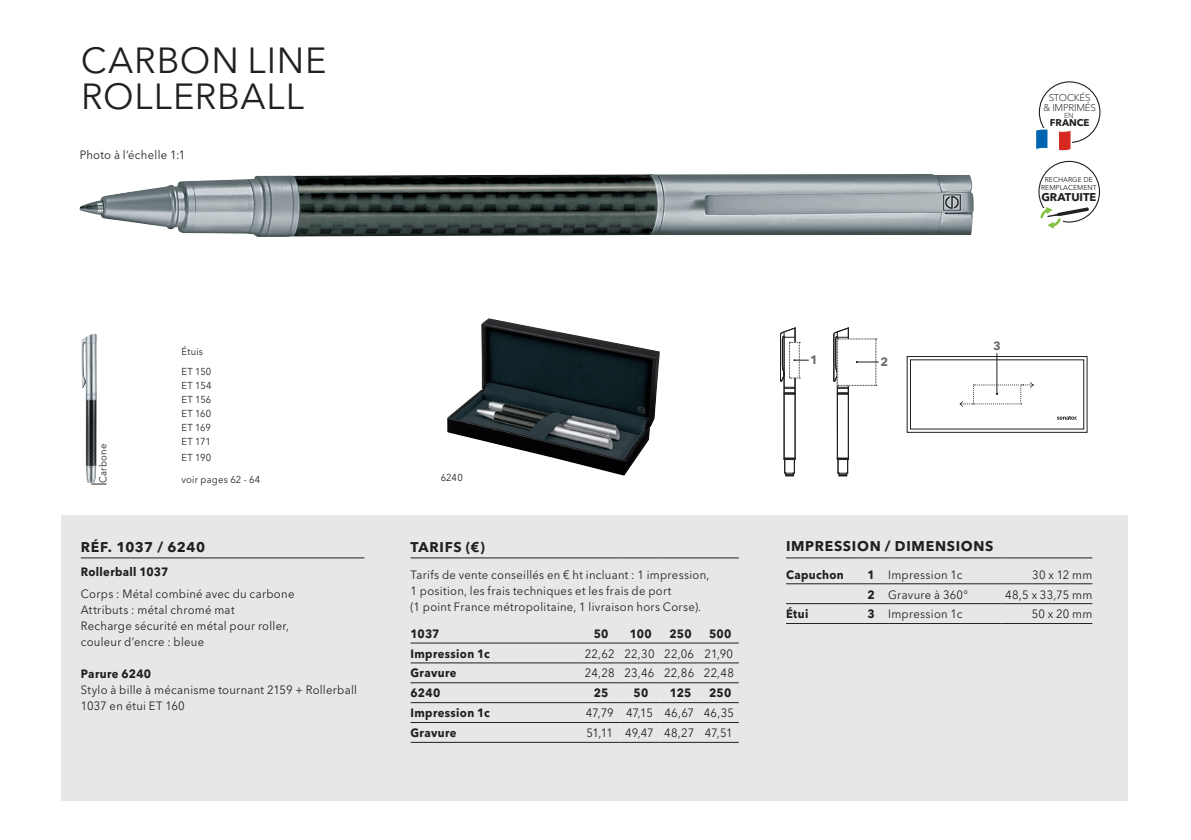
<style>
.page{position:relative;width:1191px;height:840px;background:#fff}
.page>*{position:absolute;margin:0;border:0;box-sizing:border-box;transform-origin:0 0}
.t1{font:36px/36px "Avenir Next W1 G";letter-spacing:.025em;color:#231f20}
.t2{font:700 14px "Avenir Next W1 G";letter-spacing:.05em;color:#231f20}
.t3{font:12px/16px "Avenir Next W1 G";letter-spacing:.025em;color:#231f20;scale:.94 1}
.t4{font:700 12px "Avenir Next W1 G";letter-spacing:.03em;color:#231f20;scale:.94 1}
.t5{font:12px "Avenir Next W1 G";letter-spacing:-.01em;color:#231f20;scale:.94 1}
.t6{font:12px "Avenir Next W1 G";letter-spacing:-.02em;color:#231f20;scale:.94 1}
.t7{font:700 12px "Avenir Next W1 G";color:#6c6d70}
.t8{font:700 11.8px "Avenir Next W1 G";color:#6c6d70}
.t9{font:700 11.2px "Avenir Next W1 G";color:#231f20}
.t10{font:10px/14px "Avenir Next W1 G";letter-spacing:.025em;color:#231f20;scale:.94 1}
.t11{font:300 9.8px/9.6px "Avenir Next W1 G";letter-spacing:-.02em;color:#231f20;text-align:center}
.t12{font:700 9.8px "Avenir Next W1 G";color:#231f20}
.t13{font:300 7.2px "Avenir Next W1 G";color:#231f20}
.t14{font:7px/8.4px "Avenir Next W1 G";color:#231f20;text-align:center}
.s1{font-weight:700}
</style>
<div class="page">
<div style="left:61px;top:515px;width:1066px;height:285px;background:#e6e7e9"></div>
<img style="left:80px;top:174px;width:893px;height:63px">
<img style="left:81px;top:333px;width:16px;height:149px">
<img style="left:447px;top:318px;width:213px;height:157px">
<svg style="left:91px;top:483px;width:15px;height:1px"></svg>
<hr style="left:81px;top:557px;width:283px;height:1px;background:#231f20">
<svg style="left:1036px;top:81px;width:64px;height:69px"></svg>
<svg style="left:1038px;top:161px;width:62px;height:68px"></svg>
<hr style="left:786px;top:557px;width:73px;height:1px;background:#231f20">
<svg style="left:859px;top:557px;width:29px;height:1px"></svg>
<hr style="left:888px;top:557px;width:113px;height:1px;background:#231f20">
<hr style="left:1001px;top:557px;width:91px;height:1px;background:#231f20">
<hr style="left:786px;top:603px;width:73px;height:1px;background:#231f20">
<svg style="left:859px;top:603px;width:29px;height:1px"></svg>
<hr style="left:1001px;top:603px;width:91px;height:1px;background:#231f20">
<hr style="left:786px;top:583px;width:73px;height:1px;background:#231f20">
<svg style="left:859px;top:583px;width:29px;height:1px"></svg>
<hr style="left:888px;top:583px;width:113px;height:1px;background:#231f20">
<hr style="left:1001px;top:583px;width:91px;height:1px;background:#231f20">
<hr style="left:786px;top:622px;width:73px;height:1px;background:#231f20">
<hr style="left:888px;top:622px;width:113px;height:1px;background:#231f20">
<hr style="left:1001px;top:622px;width:91px;height:1px;background:#231f20">
<hr style="left:888px;top:603px;width:113px;height:1px;background:#231f20">
<hr style="left:410px;top:557px;width:170px;height:1px;background:#231f20">
<hr style="left:580px;top:557px;width:39px;height:1px;background:#231f20">
<hr style="left:619px;top:557px;width:40px;height:1px;background:#231f20">
<hr style="left:659px;top:557px;width:40px;height:1px;background:#231f20">
<hr style="left:699px;top:557px;width:39px;height:1px;background:#231f20">
<hr style="left:410px;top:642px;width:170px;height:1px;background:#231f20">
<hr style="left:580px;top:642px;width:39px;height:1px;background:#231f20">
<hr style="left:619px;top:642px;width:40px;height:1px;background:#231f20">
<hr style="left:659px;top:642px;width:40px;height:1px;background:#231f20">
<hr style="left:699px;top:642px;width:39px;height:1px;background:#231f20">
<hr style="left:410px;top:662px;width:170px;height:1px;background:#231f20">
<hr style="left:580px;top:662px;width:39px;height:1px;background:#231f20">
<hr style="left:619px;top:662px;width:40px;height:1px;background:#231f20">
<hr style="left:659px;top:662px;width:40px;height:1px;background:#231f20">
<hr style="left:699px;top:662px;width:39px;height:1px;background:#231f20">
<hr style="left:410px;top:682px;width:170px;height:1px;background:#231f20">
<hr style="left:580px;top:682px;width:39px;height:1px;background:#231f20">
<hr style="left:619px;top:682px;width:40px;height:1px;background:#231f20">
<hr style="left:659px;top:682px;width:40px;height:1px;background:#231f20">
<hr style="left:699px;top:682px;width:39px;height:1px;background:#231f20">
<hr style="left:410px;top:702px;width:170px;height:1px;background:#231f20">
<hr style="left:580px;top:702px;width:39px;height:1px;background:#231f20">
<hr style="left:619px;top:702px;width:40px;height:1px;background:#231f20">
<hr style="left:659px;top:702px;width:40px;height:1px;background:#231f20">
<hr style="left:699px;top:702px;width:39px;height:1px;background:#231f20">
<hr style="left:410px;top:721px;width:170px;height:1px;background:#231f20">
<hr style="left:410px;top:741px;width:170px;height:1px;background:#231f20">
<hr style="left:580px;top:721px;width:39px;height:1px;background:#231f20">
<hr style="left:619px;top:721px;width:40px;height:1px;background:#231f20">
<hr style="left:659px;top:721px;width:40px;height:1px;background:#231f20">
<hr style="left:699px;top:721px;width:39px;height:1px;background:#231f20">
<hr style="left:580px;top:741px;width:39px;height:1px;background:#231f20">
<hr style="left:619px;top:741px;width:40px;height:1px;background:#231f20">
<hr style="left:659px;top:741px;width:40px;height:1px;background:#231f20">
<hr style="left:699px;top:741px;width:39px;height:1px;background:#231f20">
<hr style="left:996px;top:353px;width:1px;height:40px;background:#231f20">
<div style="left:907px;top:356px;width:180px;height:76px;border:1px solid #231f20"></div>
<svg style="left:1057px;top:415px;width:20px;height:4px"></svg>
<svg style="left:959px;top:382px;width:74px;height:24px"></svg>
<div style="left:784px;top:393px;width:11px;height:65px;border:1px solid #231f20"></div>
<svg style="left:783px;top:457px;width:12px;height:19px"></svg>
<div style="left:837px;top:393px;width:11px;height:65px;border:1px solid #231f20"></div>
<svg style="left:837px;top:457px;width:11px;height:19px"></svg>
<svg style="left:833px;top:328px;width:45px;height:66px"></svg>
<svg style="left:780px;top:328px;width:28px;height:66px"></svg>
<h1 class="t1" style="left:81px;top:42px;width:247px">CARBON LINE<br>ROLLERBALL</h1>
<p class="t3" style="left:80px;top:147px;width:114px">Photo à l‘échelle 1:1</p>
<p class="t11" style="left:1043px;top:93px;width:54px">STOCKÉS<br>&amp; IMPRIMÉS</p>
<p class="t13" style="left:1064px;top:111px;width:11px">EN</p>
<p class="t12" style="left:1050px;top:117px;width:41px">FRANCE</p>
<p class="t14" style="left:1041px;top:175px;width:57px">RECHARGE DE<br>REMPLACEMENT</p>
<p class="t9" style="left:1041px;top:190px;width:57px">GRATUITE</p>
<p class="t10" style="left:96px;top:482px;width:43px;rotate:-90deg">Carbone</p>
<p class="t10" style="left:181px;top:342px;width:33px;line-height:19.6px">Étuis<br>ET 150</p>
<p class="t10" style="left:181px;top:378px;width:33px;text-align:justify">ET 154<br>ET 156<br>ET 160<br>ET 169<br>ET 171</p>
<p class="t10" style="left:181px;top:446px;width:85px;line-height:21.6px">ET 190<br>voir pages 62 - 64</p>
<p class="t2" style="left:81px;top:538px;width:126px">RÉF. 1037 / 6240</p>
<p class="t4" style="left:81px;top:564px;width:95px">Rollerball 1037</p>
<p class="t3" style="left:81px;top:585px;width:229px">Corps : Métal combiné avec du carbone<br>Attributs : métal chromé mat<br>Recharge sécurité en métal pour roller, couleur d’encre : bleue</p>
<p class="t4" style="left:81px;top:666px;width:76px">Parure 6240</p>
<p class="t3" style="left:81px;top:681px;width:295px">Stylo à bille à mécanisme tournant 2159 + Rollerball<br>1037 en étui ET 160</p>
<p class="t10" style="left:441px;top:470px;width:25px">6240</p>
<p class="t2" style="left:410px;top:538px;width:76px">TARIFS (€)</p>
<p class="t3" style="left:410px;top:566px;width:319px">Tarifs de vente conseillés en € ht incluant : 1 impression,<br>1 position, les frais techniques et les frais de port<br>(1 point France métropolitaine, 1 livraison hors Corse).</p>
<p class="t4" style="left:410px;top:625px;width:32px">1037</p>
<p class="t4" style="left:594px;top:625px;width:17px">50</p>
<p class="t4" style="left:630px;top:625px;width:25px">100</p>
<p class="t4" style="left:669px;top:625px;width:25px">250</p>
<p class="t4" style="left:709px;top:625px;width:25px">500</p>
<p class="t4" style="left:410px;top:645px;width:86px">Impression 1c</p>
<p class="t3" style="left:585px;top:645px;width:159px">22,62 22,30 22,06 21,90</p>
<p class="t4" style="left:410px;top:665px;width:50px">Gravure</p>
<p class="t3" style="left:585px;top:664px;width:160px">24,28 23,46 22,86 22,48</p>
<p class="t4" style="left:410px;top:685px;width:33px">6240</p>
<p class="t4" style="left:594px;top:685px;width:17px">25</p>
<p class="t4" style="left:633px;top:685px;width:17px">50</p>
<p class="t4" style="left:670px;top:685px;width:25px">125</p>
<p class="t4" style="left:709px;top:685px;width:25px">250</p>
<p class="t4" style="left:410px;top:705px;width:86px">Impression 1c</p>
<p class="t5" style="left:586px;top:705px;width:159px">47,79 47,15 46,67 46,35</p>
<p class="t4" style="left:410px;top:725px;width:50px">Gravure</p>
<p class="t6" style="left:586px;top:725px;width:157px">51,11 49,47 48,27 47,51</p>
<p class="t7" style="left:810px;top:352px;width:9px">1</p>
<p class="t7" style="left:880px;top:354px;width:9px">2</p>
<p class="t8" style="left:993px;top:338px;width:9px">3</p>
<p class="t2" style="left:786px;top:537px;width:209px">IMPRESSION / DIMENSIONS</p>
<p class="t4" style="left:786px;top:566px;width:63px">Capuchon</p>
<p class="t3" style="left:867px;top:566px;width:102px"><span class="s1">1</span> Impression 1c</p>
<p class="t3" style="left:1032px;top:566px;width:65px">30 x 12 mm</p>
<p class="t3" style="left:867px;top:586px;width:108px"><span class="s1">2</span> Gravure à 360°</p>
<p class="t3" style="left:1005px;top:586px;width:94px">48,5 x 33,75 mm</p>
<p class="t4" style="left:786px;top:606px;width:25px">Étui</p>
<p class="t3" style="left:867px;top:606px;width:102px"><span class="s1">3</span> Impression 1c</p>
<p class="t3" style="left:1031px;top:606px;width:66px">50 x 20 mm</p>
</div>
